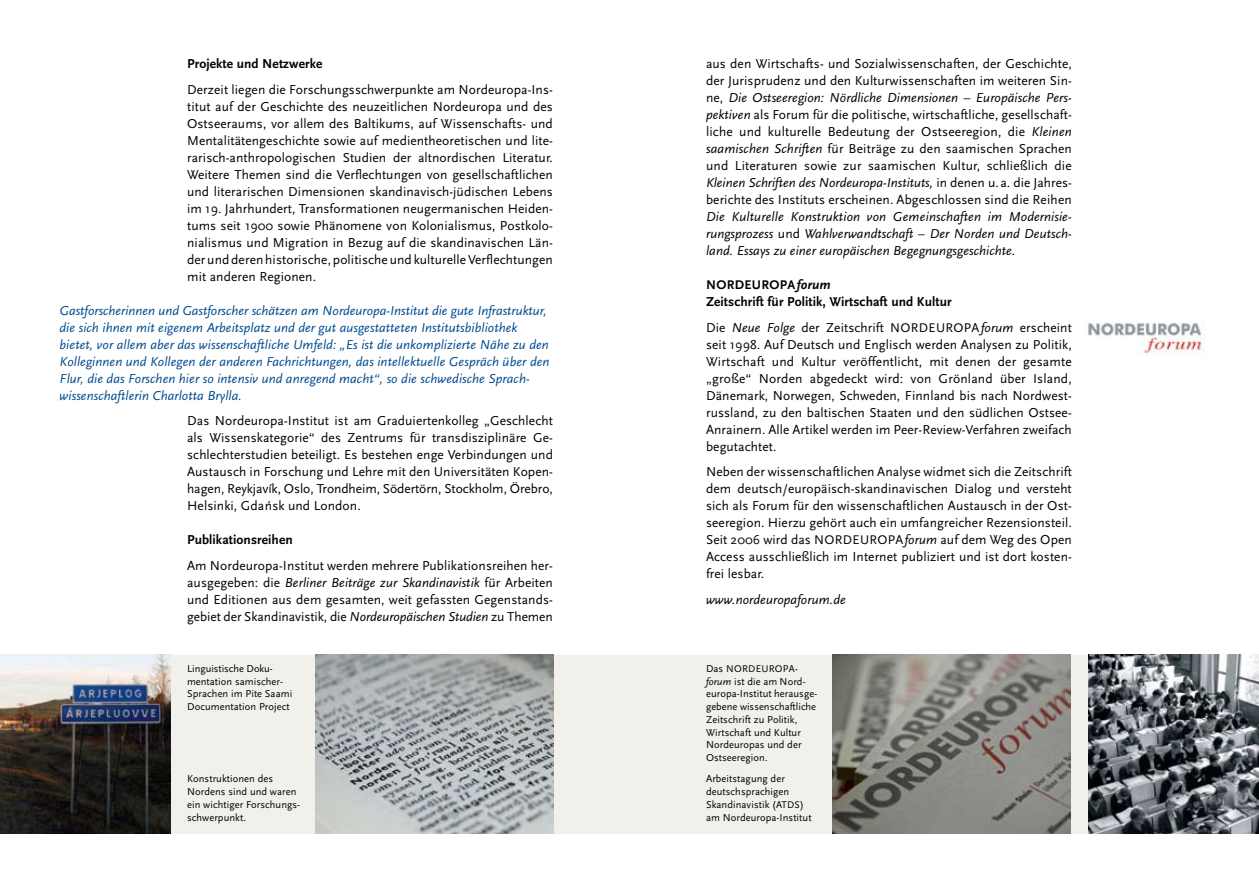
<style>
.page{position:relative;width:1259px;height:893px;background:#fff}
.page>*{position:absolute;margin:0;border:0;box-sizing:border-box;transform-origin:0 0}
.t1{font:13.5px/17px "Scala Sans";letter-spacing:.005em;color:#000;text-align:justify}
.t2{font:italic 13.5px/17px "Scala Sans";letter-spacing:.005em;color:#004c90}
.t3{font:italic 13.5px/17px "Scala Sans";letter-spacing:.005em;color:#000;text-align:justify}
.t4{font:700 13.5px/25.5px "Scala Sans";letter-spacing:.005em;color:#000}
.t5{font:700 13.2px "Scala Sans";letter-spacing:.025em;color:#000}
.t6{font:10.5px/12.8px "Scala Sans";letter-spacing:.005em;color:#000}
.t7{font:10.2px "Scala Sans";letter-spacing:.025em;color:#000}
.s1{font-style:italic}
.s2{font-style:normal}
.s3{font-style:italic;font-size:13.5px}
.s4{font-weight:400}
.s5{font-weight:400;font-style:italic}
.s6{font-weight:400;font-size:13.2px}
.s7{font-size:13.2px}
.s8{font-size:10.5px}
.s9{font-size:10.2px}
</style>
<div class="page">
<div style="left:0;top:655px;width:1259px;height:178px;background:#f1f0ea"></div>
<img style="left:1089px;top:655px;width:170px;height:178px">
<img style="left:0;top:655px;width:170px;height:178px">
<img style="left:832px;top:655px;width:238px;height:178px">
<img style="left:315px;top:655px;width:238px;height:178px">
<img style="left:1084px;top:322px;width:119px;height:33px">
<p class="t4" style="left:187px;top:51px;width:137px">Projekte und Netzwerke</p>
<p class="t1" style="left:187px;top:81px;width:367px">Derzeit liegen die Forschungsschwerpunkte am Nordeuropa-Ins&shy;titut auf der Geschichte des neuzeitlichen Nordeuropa und des Ostseeraums, vor allem des Baltikums, auf Wissenschafts- und Mentalitätengeschichte sowie auf medientheoretischen und lite&shy;rarisch-anthropologischen Studien der altnordischen Literatur.<br>Weitere Themen sind die Verflechtungen von gesellschaftlichen und literarischen Dimensionen skandinavisch-jüdischen Lebens im 19. Jahrhundert, Transformationen neugermanischen Heiden&shy;tums seit 1900 sowie Phänomene von Kolonialismus, Postkolo&shy;nialismus und Migration in Bezug auf die skandinavischen Län&shy;der und deren historische, politische und kulturelle Verflechtungen mit anderen Regionen.</p>
<p class="t2" style="left:60px;top:302px;width:491px">Gastforscherinnen und Gastforscher schätzen am Nordeuropa-Institut die gute Infrastruktur, die sich ihnen mit eigenem Arbeitsplatz und der gut ausgestatteten Institutsbibliothek bietet, vor allem aber das wissenschaftliche Umfeld: „Es ist die unkomplizierte Nähe zu den Kolleginnen und Kollegen der anderen Fachrichtungen, das intellektuelle Gespräch über den Flur, die das Forschen hier so intensiv und anregend macht“, so die schwedische Sprach&shy;wissenschaftlerin Charlotta Brylla.</p>
<p class="t1" style="left:187px;top:413px;width:367px">Das Nordeuropa-Institut ist am Graduiertenkolleg „Geschlecht als Wissenskategorie“ des Zentrums für transdisziplinäre Ge&shy;schlechterstudien beteiligt. Es bestehen enge Verbindungen und Austausch in Forschung und Lehre mit den Universitäten Kopen&shy;hagen, Reykjavík, Oslo, Trondheim, Södertörn, Stockholm, Örebro, Helsinki, Gda´nsk und London.</p>
<p class="t4" style="left:187px;top:528px;width:107px">Publikationsreihen</p>
<p class="t1" style="left:187px;top:557px;width:367px">Am Nordeuropa-Institut werden mehrere Publikationsreihen her&shy;ausgegeben: die <span class="s1">Berliner Beiträge zur Skandinavistik</span> für Arbeiten und Editionen aus dem gesamten, weit gefassten Gegenstands&shy;gebiet der Skandinavistik, die <span class="s1">Nordeuropäischen Studien</span> zu Themen</p>
<p class="t1" style="left:706px;top:55px;width:367px">aus den Wirtschafts- und Sozialwissenschaften, der Geschichte, der Jurisprudenz und den Kulturwissenschaften im weiteren Sin&shy;ne, <span class="s1">Die Ostseeregion: Nördliche Dimensionen – Europäische Pers&shy;pektiven</span> als Forum für die politische, wirtschaftliche, gesellschaft&shy;liche und kulturelle Bedeutung der Ostseeregion, die <span class="s1">Kleinen saamischen Schriften</span> für Beiträge zu den saamischen Sprachen und Literaturen sowie zur saamischen Kultur, schließlich die <span class="s1">Kleinen Schriften des Nordeuropa-Instituts,</span> in denen u. a. die Jahres&shy;berichte des Instituts erscheinen. Abgeschlossen sind die Reihen</p>
<p class="t3" style="left:706px;top:209px;width:367px">Die Kulturelle Konstruktion von Gemeinschaften im Modernisie&shy;rungsprozess <span class="s2">und</span> Wahlverwandtschaft – Der Norden und Deutsch&shy;land. Essays zu einer europäischen Begegnungsgeschichte.</p>
<p class="t5" style="left:706px;top:278px;width:126px">NORDEUROPA<span class="s3">forum</span></p>
<p class="t4" style="left:706px;top:289px;width:367px">Zeitschrift für Politik, Wirtschaft und Kultur<br><span class="s4">Die</span> <span class="s5">Neue Folge</span> <span class="s4">der Zeitschrift</span> <span class="s6">NORDEUROPA</span><span class="s5">forum</span> <span class="s4">erscheint</span></p>
<p class="t1" style="left:706px;top:336px;width:367px">seit 1998. Auf Deutsch und Englisch werden Analysen zu Politik, Wirtschaft und Kultur veröffentlicht, mit denen der gesamte „große“ Norden abgedeckt wird: von Grönland über Island, Dänemark, Norwegen, Schweden, Finnland bis nach Nordwest&shy;russland, zu den baltischen Staaten und den südlichen Ostsee-Anrainern. Alle Artikel werden im Peer-Review-Verfahren zweifach begutachtet.</p>
<p class="t1" style="left:706px;top:464px;width:367px">Neben der wissenschaftlichen Analyse widmet sich die Zeitschrift dem deutsch/europäisch-skandinavischen Dialog und versteht sich als Forum für den wissenschaftlichen Austausch in der Ost&shy;seeregion. Hierzu gehört auch ein umfangreicher Rezensionsteil.<br>Seit 2006 wird das <span class="s7">NORDEUROPA</span><span class="s1">forum</span> auf dem Weg des Open Access ausschließlich im Internet publiziert und ist dort kosten&shy;frei lesbar.</p>
<p class="t3" style="left:706px;top:591px;width:141px">www.nordeuropaforum.de</p>
<p class="t6" style="left:187px;top:662px;width:107px">Linguistische Doku&shy;mentation samischer-<br>Sprachen im Pite Saami<br>Documentation Project</p>
<p class="t7" style="left:706px;top:663px;width:93px"><span class="s8">Das</span> NORDEUROPA-</p>
<p class="t6" style="left:706px;top:675px;width:113px"><span class="s1">forum</span> ist die am Nord&shy;europa-Institut herausge&shy;gebene wissenschaftliche<br>Zeitschrift zu Politik,<br>Wirtschaft und Kultur<br>Nordeuropas und der<br>Ostseeregion.</p>
<p class="t6" style="left:187px;top:773px;width:115px">Konstruktionen des<br>Nordens sind und waren ein wichtiger Forschungs&shy;schwerpunkt.</p>
<p class="t6" style="left:706px;top:773px;width:107px">Arbeitstagung der deutschsprachigen<br>Skandinavistik (<span class="s9">ATDS</span>) am Nordeuropa-Institut</p>
</div>
